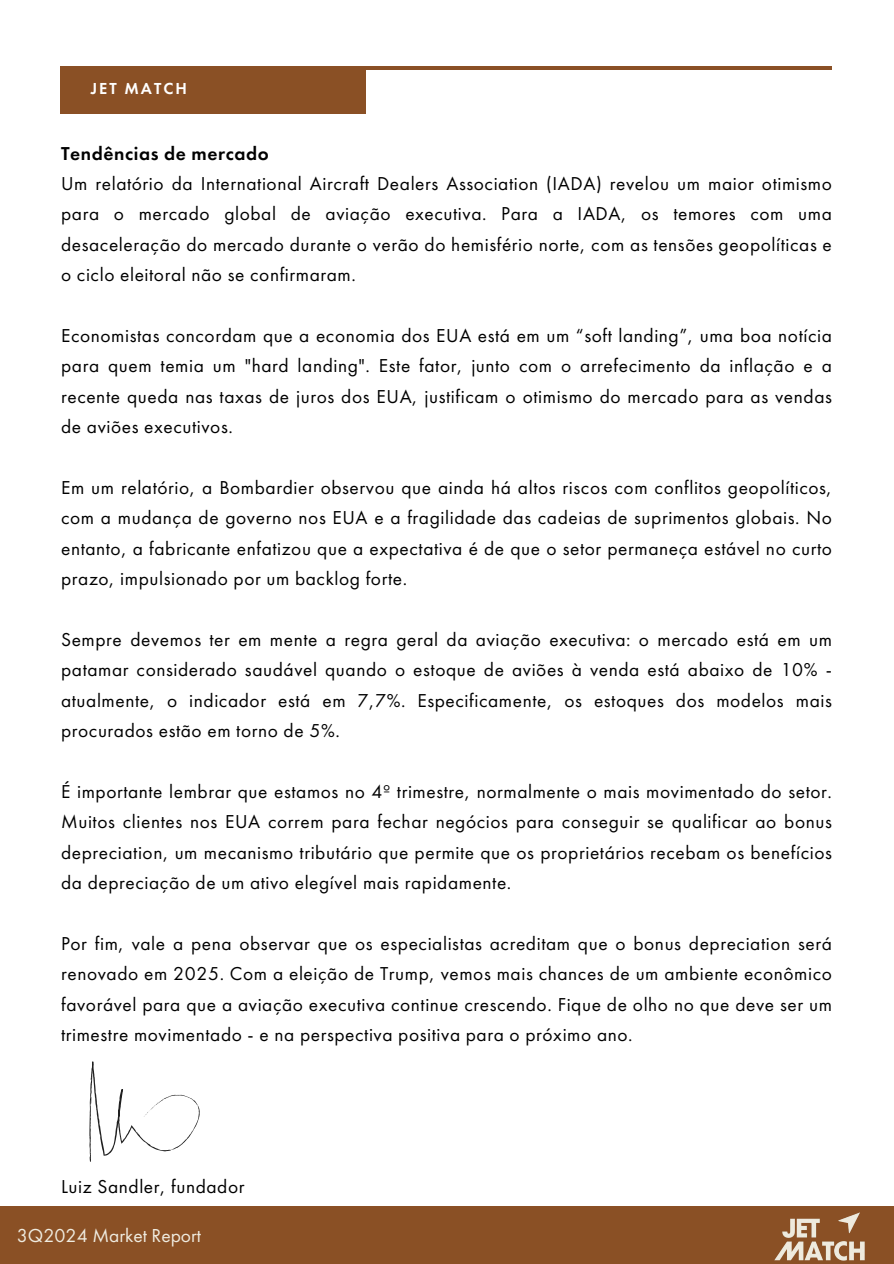
<style>
.page{position:relative;width:894px;height:1264px;background:#fff}
.page>*{position:absolute;margin:0;border:0;box-sizing:border-box;transform-origin:0 0}
.t1{font:19.5px "Futura PT";color:#efebdf}
.t2{font:19.35px/30.3px "Futura PT";letter-spacing:.03em;color:#000;text-align:justify}
.t3{font:600 16.5px "Futura PT";letter-spacing:.12em;color:#fff}
.s1{font-weight:600}
</style>
<div class="page">
<hr style="left:61px;top:66px;width:770px;height:4px;background:#8a5025">
<div style="left:61px;top:66px;width:304px;height:47px;background:#8a5025"></div>
<div style="left:0;top:1205px;width:893px;height:58px;background:#8a5025"></div>
<img style="left:739px;top:1205px;width:154px;height:56px">
<svg style="left:89px;top:1061px;width:111px;height:101px"></svg>
<p class="t3" style="left:91px;top:78px;width:97px">JET MATCH</p>
<p class="t2" style="left:61px;top:138px;width:772px;text-align:left"><span class="s1">Tendências de mercado<br></span>Um relatório da International Aircraft Dealers Association (IADA) revelou um maior otimismo para o mercado global de aviação executiva. Para a IADA, os temores com uma desaceleração do mercado durante o verão do hemisfério norte, com as tensões geopolíticas e o ciclo eleitoral não se confirmaram.</p>
<p class="t2" style="left:61px;top:320px;width:772px">Economistas concordam que a economia dos EUA está em um “soft landing”, uma boa notícia para quem temia um "hard landing". Este fator, junto com o arrefecimento da inflação e a recente queda nas taxas de juros dos EUA, justificam o otimismo do mercado para as vendas de aviões executivos.</p>
<h1 class="t2" style="left:61px;top:472px;width:772px">Em um relatório, a Bombardier observou que ainda há altos riscos com conflitos geopolíticos, com a mudança de governo nos EUA e a fragilidade das cadeias de suprimentos globais. No entanto, a fabricante enfatizou que a expectativa é de que o setor permaneça estável no curto prazo, impulsionado por um backlog forte.</h1>
<h1 class="t2" style="left:61px;top:624px;width:772px">Sempre devemos ter em mente a regra geral da aviação executiva: o mercado está em um patamar considerado saudável quando o estoque de aviões à venda está abaixo de 10% - atualmente, o indicador está em 7,7%. Especificamente, os estoques dos modelos mais procurados estão em torno de 5%.</h1>
<h1 class="t2" style="left:61px;top:776px;width:772px">É importante lembrar que estamos no 4º trimestre, normalmente o mais movimentado do setor.<br>Muitos clientes nos EUA correm para fechar negócios para conseguir se qualificar ao bonus depreciation, um mecanismo tributário que permite que os proprietários recebam os benefícios da depreciação de um ativo elegível mais rapidamente.</h1>
<h1 class="t2" style="left:61px;top:928px;width:772px">Por fim, vale a pena observar que os especialistas acreditam que o bonus depreciation será renovado em 2025. Com a eleição de Trump, vemos mais chances de um ambiente econômico favorável para que a aviação executiva continue crescendo. Fique de olho no que deve ser um trimestre movimentado - e na perspectiva positiva para o próximo ano.</h1>
<h1 class="t2" style="left:61px;top:1171px;width:185px">Luiz Sandler, fundador</h1>
<h1 class="t1" style="left:17px;top:1222px;width:186px">3Q2024 Market Report</h1>
</div>
